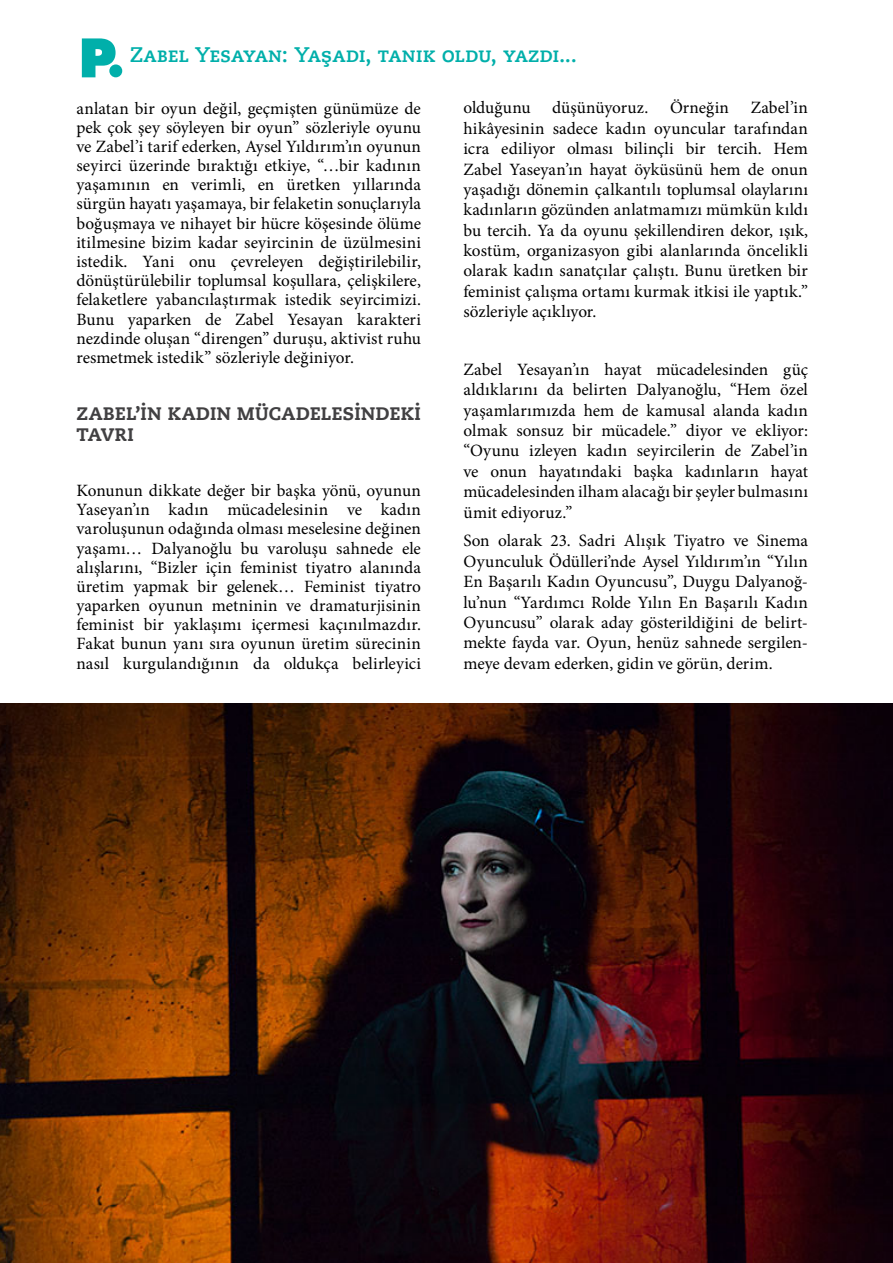
<style>
.page{position:relative;width:893px;height:1263px;background:#fff}
.page>*{position:absolute;margin:0;border:0;box-sizing:border-box;transform-origin:0 0}
.t1{font:300 21px "Caecilia LT Std";letter-spacing:-.005em;color:#00afaa}
.t2{font:700 18px/20.7px "Caecilia LT Std Roman";letter-spacing:.025em;color:#414042}
.t3{font:17.25px/20.4px "Minion Pro";letter-spacing:.005em;color:#000;text-align:justify}
</style>
<div class="page">
<img style="left:0;top:704px;width:893px;height:559px">
<svg style="left:82px;top:38px;width:34px;height:39px"></svg>
<div style="left:109px;top:64px;width:13px;height:13px;background:#00afaa;border-radius:50%"></div>
<p class="t1" style="left:130px;top:42px;width:449px">Zabel Yesayan: Yaşadı, tanık oldu, yazdı...</p>
<p class="t3" style="left:77px;top:99px;width:346px;line-height:19.2px">anlatan bir oyun değil, geçmişten günümüze de pek çok şey söyleyen bir oyun” sözleriyle oyunu ve Zabel’i tarif ederken, Aysel Yıldırım’ın oyunun seyirci üzerinde bıraktığı etkiye, “…bir kadının yaşamının en verimli, en üretken yıllarında sürgün hayatı yaşamaya, bir felaketin sonuçlarıyla boğuşmaya ve nihayet bir hücre köşesinde ölüme itilmesine bizim kadar seyircinin de üzülmesini istedik. Yani onu çevreleyen değiştirilebilir, dönüştürülebilir toplumsal koşullara, çelişkilere, felaketlere yabancılaştırmak istedik seyircimizi.<br>Bunu yaparken de Zabel Yesayan karakteri nezdinde oluşan “direngen” duruşu, aktivist ruhu resmetmek istedik” sözleriyle değiniyor.</p>
<p class="t2" style="left:77px;top:403px;width:346px">ZABEL’İN KADIN MÜCADELESİNDEKİ<br>TAVRI</p>
<p class="t3" style="left:77px;top:481px;width:346px;line-height:19.2px">Konunun dikkate değer bir başka yönü, oyunun Yaseyan’ın kadın mücadelesinin ve kadın varoluşunun odağında olması meselesine değinen yaşamı… Dalyanoğlu bu varoluşu sahnede ele alışlarını, “Bizler için feminist tiyatro alanında üretim yapmak bir gelenek… Feminist tiyatro yaparken oyunun metninin ve dramaturjisinin feminist bir yaklaşımı içermesi kaçınılmazdır.<br>Fakat bunun yanı sıra oyunun üretim sürecinin nasıl kurgulandığının da oldukça belirleyici</p>
<p class="t3" style="left:463px;top:98px;width:69px">olduğunu</p>
<p class="t3" style="left:552px;top:98px;width:98px">düşünüyoruz.</p>
<p class="t3" style="left:670px;top:98px;width:61px">Örneğin</p>
<p class="t3" style="left:463px;top:98px;width:346px;text-indent:287px">Zabel’in hikâyesinin sadece kadın oyuncular tarafından icra ediliyor olması bilinçli bir tercih. Hem Zabel Yaseyan’ın hayat öyküsünü hem de onun yaşadığı dönemin çalkantılı toplumsal olaylarını kadınların gözünden anlatmamızı mümkün kıldı bu tercih. Ya da oyunu şekillendiren dekor, ışık, kostüm, organizasyon gibi alanlarında öncelikli olarak kadın sanatçılar çalıştı. Bunu üretken bir feminist çalışma ortamı kurmak itkisi ile yaptık.” sözleriyle açıklıyor.</p>
<p class="t3" style="left:463px;top:359px;width:346px">Zabel Yesayan’ın hayat mücadelesinden güç aldıklarını da belirten Dalyanoğlu, “Hem özel yaşamlarımızda hem de kamusal alanda kadın olmak sonsuz bir mücadele.” diyor ve ekliyor: “Oyunu izleyen kadın seyircilerin de Zabel’in ve onun hayatındaki başka kadınların hayat mücadelesinden ilham alacağı bir şeyler bulmasını ümit ediyoruz.”</p>
<p class="t3" style="left:463px;top:531px;width:346px">Son olarak 23. Sadri Alışık Tiyatro ve Sinema Oyunculuk Ödülleri’nde Aysel Yıldırım’ın “Yılın En Başarılı Kadın Oyuncusu”, Duygu Dalyanoğ&shy;lu’nun “Yardımcı Rolde Yılın En Başarılı Kadın Oyuncusu” olarak aday gösterildiğini de belirt&shy;mekte fayda var. Oyun, henüz sahnede sergilen&shy;meye devam ederken, gidin ve görün, derim.</p>
</div>
